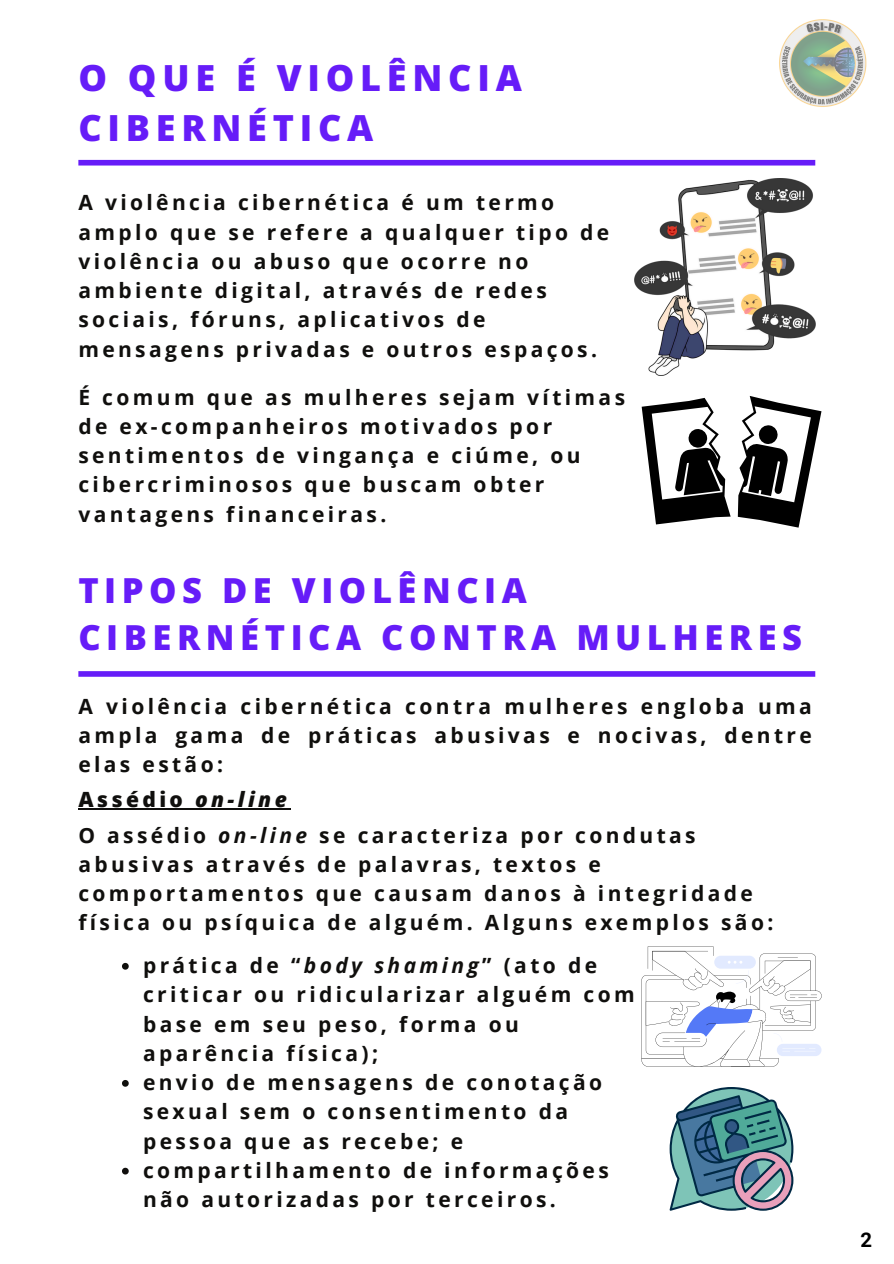
<style>
.page{position:relative;width:894px;height:1264px;background:#fff}
.page>*{position:absolute;margin:0;border:0;box-sizing:border-box;transform-origin:0 0}
.t1{font:800 36px/49.5px "Open Sans";letter-spacing:.16em;color:#661cf8}
.t2{font:800 34.5px/47.2px "Open Sans";letter-spacing:.16em;color:#661cf8}
.t3{font:700 21px/29.2px "Open Sans";letter-spacing:.16em;color:#100f0d}
.t4{font:800 21px "Open Sans";letter-spacing:.16em;color:#100f0d}
.t5{font:700 20.25px "Roboto";color:#000}
.s1{font-style:italic}
</style>
<div class="page">
<div style="left:78px;top:160px;width:737px;height:5px;background:#661cf8"></div>
<img style="left:779px;top:19px;width:88px;height:88px">
<img style="left:634px;top:178px;width:180px;height:197px">
<svg style="left:737px;top:396px;width:84px;height:131px"></svg>
<svg style="left:641px;top:398px;width:89px;height:126px"></svg>
<div style="left:78px;top:671px;width:737px;height:5px;background:#661cf8"></div>
<svg style="left:641px;top:946px;width:180px;height:120px"></svg>
<svg style="left:669px;top:1087px;width:124px;height:123px;background:#6c939f"></svg>
<hr style="left:78px;top:808px;width:117px;height:1px;background:#100f0d">
<hr style="left:195px;top:808px;width:95px;height:1px;background:#100f0d">
<svg style="left:122px;top:962px;width:7px;height:7px"></svg>
<svg style="left:122px;top:1080px;width:7px;height:6px"></svg>
<svg style="left:122px;top:1167px;width:7px;height:7px"></svg>
<p class="t1" style="left:78px;top:53px;width:445px">O QUE É VIOLÊNCIA<br>CIBERNÉTICA</p>
<p class="t3" style="left:78px;top:187px;width:532px">A violência cibernética é um termo amplo que se refere a qualquer tipo de violência ou abuso que ocorre no ambiente digital, através de redes sociais, fóruns, aplicativos de mensagens privadas e outros espaços.</p>
<h2 class="t3" style="left:78px;top:382px;width:548px">É comum que as mulheres sejam vítimas de ex-companheiros motivados por sentimentos de vingança e ciúme, ou cibercriminosos que buscam obter vantagens financeiras.</h2>
<p class="t2" style="left:78px;top:565px;width:725px">TIPOS DE VIOLÊNCIA<br>CIBERNÉTICA CONTRA MULHERES</p>
<h1 class="t3" style="left:78px;top:691px;width:734px;text-align:justify">A violência cibernética contra mulheres engloba uma ampla gama de práticas abusivas e nocivas, dentre elas estão:</h1>
<h2 class="t4" style="left:78px;top:785px;width:210px">Assédio <span class="s1">on-line</span></h2>
<h2 class="t3" style="left:78px;top:820px;width:696px">O assédio <span class="s1">on-line</span> se caracteriza por condutas abusivas através de palavras, textos e comportamentos que causam danos à integridade física ou psíquica de alguém. Alguns exemplos são:</h2>
<h2 class="t3" style="left:143px;top:950px;width:493px">prática de “<span class="s1">body shaming</span>” (ato de criticar ou ridicularizar alguém com base em seu peso, forma ou aparência física);</h2>
<p class="t3" style="left:143px;top:1067px;width:460px">envio de mensagens de conotação sexual sem o consentimento da pessoa que as recebe; e</p>
<p class="t3" style="left:143px;top:1155px;width:467px">compartilhamento de informações não autorizadas por terceiros.</p>
<h2 class="t5" style="left:860px;top:1228px;width:13px">2</h2>
</div>
